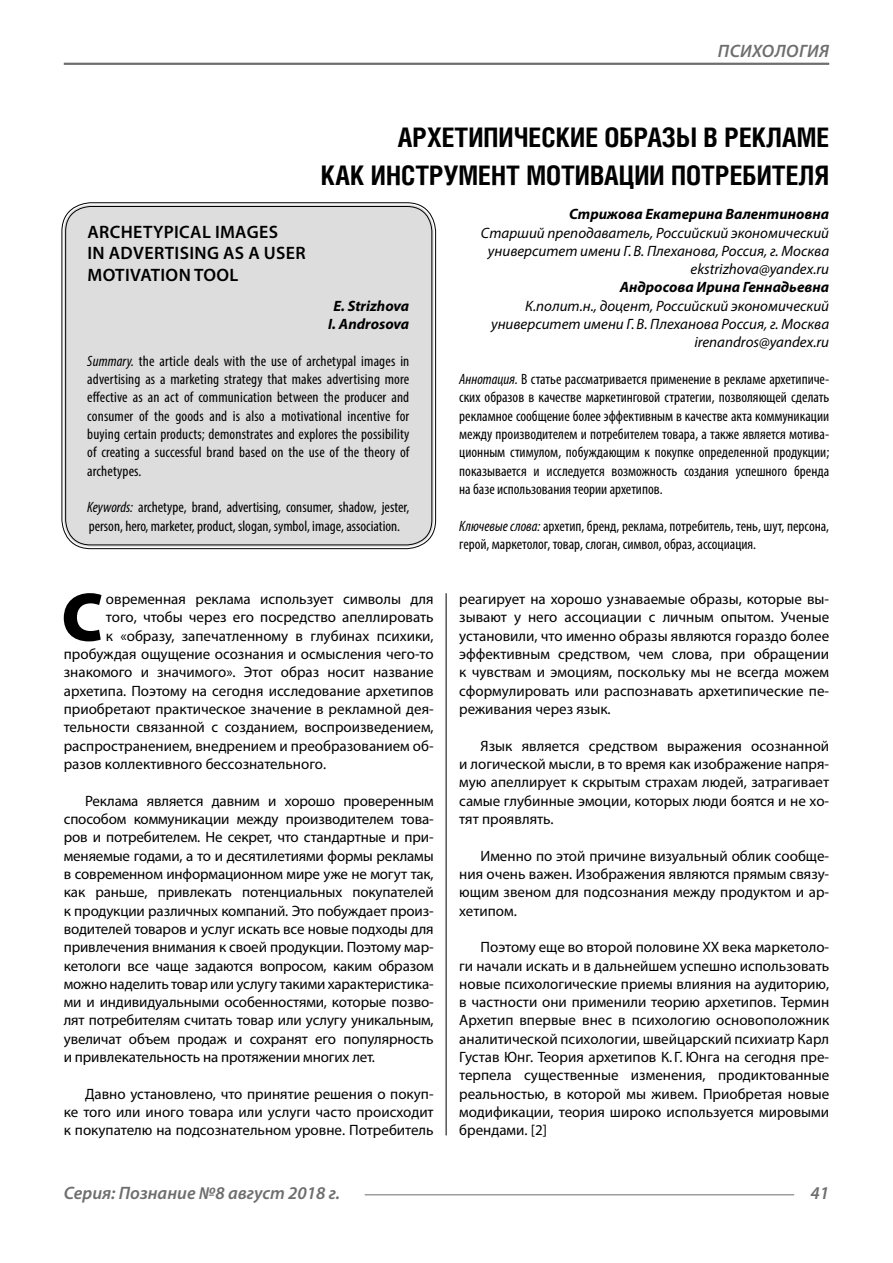
<style>
.page{position:relative;width:893px;height:1263px;background:#fff}
.page>*{position:absolute;margin:0;border:0;box-sizing:border-box;transform-origin:0 0}
.Bukvica{font:900 69.3px "Myriad Pro";color:#000}
.Header{font:700 27px/37.5px "Helios Cond";color:#000;text-align:right}
.Header-eng{font:600 18px/21.6px "Myriad Pro";letter-spacing:.02em;color:#000}
.t1{font:italic 600 18px "Myriad Pro";color:#6e6e6e}
.Normal{font:15px/18.3px "Myriad Pro";color:#000;text-align:justify}
.Annotation-rus{font:condensed 15px/18.3px "Myriad Pro";color:#000;text-align:justify}
.Annotation-eng{font:condensed 15px/18.3px "Myriad Pro";color:#000;text-align:justify}
.Bukvica-2{font:15px "Myriad Pro";color:#000}
.Author-doc{font:italic 15px/18.3px "Myriad Pro";color:#000;text-align:center}
.Author{font:italic 700 15px "Myriad Pro";color:#000}
.Author-email{font:italic 15px "Myriad Pro";color:#000}
.Author-eng{font:italic 700 15px "Myriad Pro";color:#000}
.s1{font-style:italic}
</style>
<div class="page">
<hr style="left:64px;top:63px;width:765px;height:2px;background:#6e6e6e">
<hr style="left:365px;top:1194px;width:429px;height:1px;background:#6e6e6e">
<div style="left:64px;top:205px;width:370px;height:342px;background:#ddd;border-radius:27px"></div>
<div style="left:65px;top:206px;width:367px;height:339px;border:1px solid #000;border-radius:25px"></div>
<hr style="left:446px;top:593px;width:1px;height:542px;background:#000">
<p class="t1" style="left:718px;top:39px;width:24px">Психология</p>
<p class="Header" style="left:321px;top:118px;width:510px">АРХЕТИПИЧЕСКИЕ ОБРАЗЫ В РЕКЛАМЕ<br>КАК ИНСТРУМЕНТ МОТИВАЦИИ ПОТРЕБИТЕЛЯ</p>
<p class="Author" style="left:569px;top:204px;width:262px">Стрижова Екатерина Валентиновна</p>
<p class="Author-doc" style="left:481px;top:223px;width:350px">Старший преподаватель, Российский экономический университет имени Г.В. Плеханова, Россия, г. Москва</p>
<p class="Author-email" style="left:691px;top:260px;width:140px">ekstrizhova@yandex.ru</p>
<p class="Author" style="left:620px;top:278px;width:211px">Андросова Ирина Геннадьевна</p>
<p class="Author-doc" style="left:491px;top:296px;width:340px;text-align:right">К.полит.н., доцент, Российский экономический университет имени Г.В. Плеханова Россия, г. Москва</p>
<p class="Author-email" style="left:694px;top:333px;width:136px">irenandros@yandex.ru</p>
<p class="Annotation-rus" style="left:459px;top:370px;width:371px"><span class="s1">Аннотация.</span> В статье рассматривается применение в рекламе архетипиче&shy;ских образов в качестве маркетинговой стратегии, позволяющей сделать рекламное сообщение более эффективным в качестве акта коммуникации между производителем и потребителем товара, а также является мотива&shy;ционным стимулом, побуждающим к покупке определенной продукции; показывается и исследуется возможность создания успешного бренда на базе использования теории архетипов.</p>
<p class="Annotation-rus" style="left:459px;top:516px;width:371px"><span class="s1">Ключевые слова:</span> архетип, бренд, реклама, потребитель, тень, шут, персона, герой, маркетолог, товар, слоган, символ, образ, ассоциация.</p>
<p class="Header-eng" style="left:87px;top:220px;width:220px">ARCHETYPICAL IMAGES<br>IN ADVERTISING AS A USER<br>MOTIVATION TOOL</p>
<p class="Author-eng" style="left:333px;top:296px;width:77px">E. Strizhova</p>
<p class="Author-eng" style="left:328px;top:314px;width:83px">I. Androsova</p>
<p class="Annotation-eng" style="left:87px;top:351px;width:324px"><span class="s1">Summary.</span> the article deals with the use of archetypal images in advertising as a marketing strategy that makes advertising more effective as an act of communication between the producer and consumer of the goods and is also a motivational incentive for buying certain products; demonstrates and explores the possibility of creating a successful brand based on the use of the theory of archetypes.</p>
<p class="Annotation-eng" style="left:87px;top:498px;width:323px"><span class="s1">Keywords:</span> archetype, brand, advertising, consumer, shadow, jester, person, hero, marketer, product, slogan, symbol, image, association.</p>
<p class="Bukvica" style="left:61px;top:571px;width:43px">С</p>
<p class="Bukvica-2" style="left:106px;top:590px;width:329px">овременная реклама использует символы для</p>
<p class="Bukvica-2" style="left:106px;top:608px;width:329px">того, чтобы через его посредство апеллировать</p>
<p class="Bukvica-2" style="left:106px;top:626px;width:329px">к «образу, запечатленному в глубинах психики,</p>
<p class="Bukvica-2" style="left:64px;top:645px;width:371px">пробуждая ощущение осознания и осмысления чего-то</p>
<p class="Bukvica-2" style="left:64px;top:663px;width:371px">знакомого и значимого». Этот образ носит название</p>
<p class="Bukvica-2" style="left:64px;top:681px;width:371px">архетипа. Поэтому на сегодня исследование архетипов</p>
<p class="Bukvica-2" style="left:64px;top:700px;width:371px">приобретают практическое значение в рекламной дея-</p>
<p class="Bukvica-2" style="left:64px;top:718px;width:371px">тельности связанной с созданием, воспроизведением,</p>
<p class="Bukvica-2" style="left:64px;top:736px;width:371px">распространением, внедрением и преобразованием об-</p>
<p class="Bukvica-2" style="left:64px;top:755px;width:264px">разов коллективного бессознательного.</p>
<p class="Normal" style="left:64px;top:791px;width:371px;text-indent:21px">Реклама является давним и хорошо проверенным способом коммуникации между производителем това&shy;ров и потребителем. Не секрет, что стандартные и при&shy;меняемые годами, а то и десятилетиями формы рекламы в современном информационном мире уже не могут так, как раньше, привлекать потенциальных покупателей к продукции различных компаний. Это побуждает произ&shy;водителей товаров и услуг искать все новые подходы для привлечения внимания к своей продукции. Поэтому мар&shy;кетологи все чаще задаются вопросом, каким образом можно наделить товар или услугу такими характеристика&shy;ми и индивидуальными особенностями, которые позво&shy;лят потребителям считать товар или услугу уникальным, увеличат объем продаж и сохранят его популярность и привлекательность на протяжении многих лет.</p>
<p class="Normal" style="left:64px;top:1084px;width:371px;text-indent:21px">Давно установлено, что принятие решения о покуп&shy;ке того или иного товара или услуги часто происходит к покупателю на подсознательном уровне. Потребитель</p>
<p class="Normal" style="left:459px;top:590px;width:371px">реагирует на хорошо узнаваемые образы, которые вы&shy;зывают у него ассоциации с личным опытом. Ученые установили, что именно образы являются гораздо более эффективным средством, чем слова, при обращении к чувствам и эмоциям, поскольку мы не всегда можем сформулировать или распознавать архетипические пе&shy;реживания через язык.</p>
<p class="Normal" style="left:459px;top:736px;width:371px;text-indent:21px">Язык является средством выражения осознанной и логической мысли, в то время как изображение напря&shy;мую апеллирует к скрытым страхам людей, затрагивает самые глубинные эмоции, которых люди боятся и не хо&shy;тят проявлять.</p>
<p class="Normal" style="left:459px;top:846px;width:371px;text-indent:21px">Именно по этой причине визуальный облик сообще&shy;ния очень важен. Изображения являются прямым связу&shy;ющим звеном для подсознания между продуктом и ар&shy;хетипом.</p>
<p class="Normal" style="left:459px;top:938px;width:371px;text-indent:21px">Поэтому еще во второй половине XX века маркетоло&shy;ги начали искать и в дальнейшем успешно использовать новые психологические приемы влияния на аудиторию, в частности они применили теорию архетипов. Термин Архетип впервые внес в психологию основоположник аналитической психологии, швейцарский психиатр Карл Густав Юнг. Теория архетипов К. Г. Юнга на сегодня пре&shy;терпела существенные изменения, продиктованные реальностью, в которой мы живем. Приобретая новые модификации, теория широко используется мировыми брендами. [2]</p>
<p class="t1" style="left:64px;top:1182px;width:278px">Серия: Познание №8 август 2018 г.</p>
<p class="t1" style="left:810px;top:1182px;width:20px">41</p>
</div>
